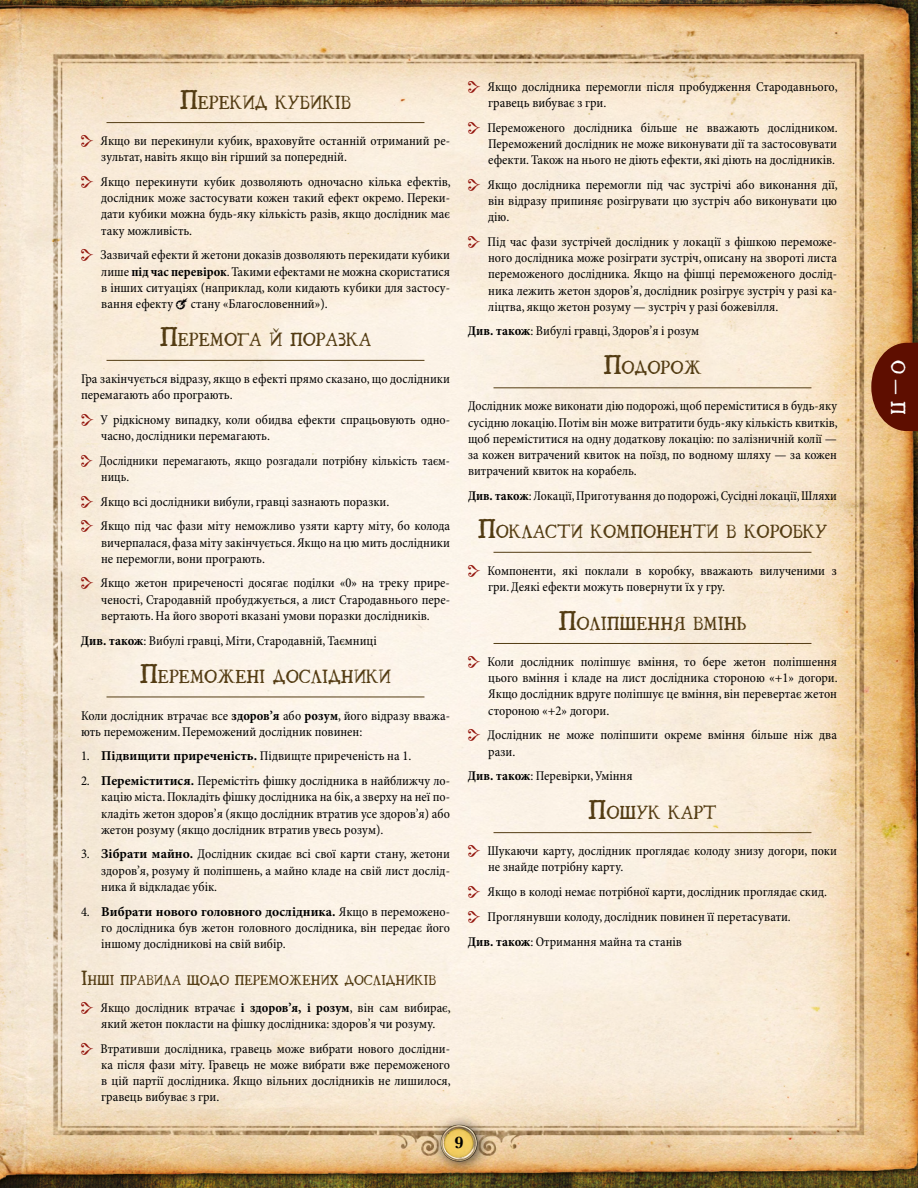
<style>
.page{position:relative;width:918px;height:1188px;background:#fff}
.page>*{position:absolute;margin:0;border:0;box-sizing:border-box;transform-origin:0 0}
.t1{font:18px "Ugly Qua";color:#fff}
.t2{font:16.8px "Ugly Qua";color:#533c13}
.t3{font:700 16.5px "Baskerville Cyr LT Std";color:#000}
.t4{font:condensed 13.5px/16.2px "Minion Pro";color:#000;text-align:justify}
.t5{font:condensed 13.5px/16.2px "Minion Pro";color:#000;scale:.95 1}
.t6{font:12.6px "Ugly Qua";color:#533c13}
.s1{font-size:24px}
.s2{font-weight:700}
.s3{font-weight:700;font-stretch:normal}
.s4{font-size:18px}
</style>
<div class="page">
<img style="left:0;top:0;width:918px;height:1188px">
<div style="left:430px;top:1114px;width:62px;height:61px;background:#000;opacity:.75"></div>
<img style="left:438px;top:1122px;width:42px;height:41px">
<svg style="left:871px;top:343px;width:47px;height:88px;background:#752c16"></svg>
<hr style="left:107px;top:122px;width:317px;height:1px;background:#533c13">
<hr style="left:107px;top:360px;width:317px;height:1px;background:#533c13">
<hr style="left:107px;top:697px;width:317px;height:1px;background:#533c13">
<hr style="left:494px;top:387px;width:317px;height:1px;background:#533c13">
<hr style="left:494px;top:552px;width:317px;height:1px;background:#533c13">
<hr style="left:494px;top:643px;width:317px;height:1px;background:#533c13">
<hr style="left:494px;top:832px;width:317px;height:1px;background:#533c13">
<svg style="left:81px;top:135px;width:12px;height:12px"></svg>
<svg style="left:81px;top:176px;width:12px;height:12px"></svg>
<svg style="left:81px;top:249px;width:12px;height:12px"></svg>
<svg style="left:176px;top:298px;width:12px;height:11px"></svg>
<svg style="left:81px;top:414px;width:12px;height:12px"></svg>
<svg style="left:81px;top:455px;width:12px;height:12px"></svg>
<svg style="left:81px;top:495px;width:12px;height:12px"></svg>
<svg style="left:81px;top:520px;width:12px;height:12px"></svg>
<svg style="left:81px;top:577px;width:12px;height:12px"></svg>
<svg style="left:81px;top:1002px;width:12px;height:12px"></svg>
<svg style="left:81px;top:1042px;width:12px;height:13px"></svg>
<svg style="left:468px;top:81px;width:12px;height:12px"></svg>
<svg style="left:468px;top:121px;width:12px;height:13px"></svg>
<svg style="left:468px;top:179px;width:12px;height:12px"></svg>
<svg style="left:468px;top:236px;width:12px;height:12px"></svg>
<svg style="left:468px;top:565px;width:12px;height:12px"></svg>
<svg style="left:468px;top:656px;width:12px;height:12px"></svg>
<svg style="left:468px;top:729px;width:12px;height:12px"></svg>
<svg style="left:468px;top:845px;width:12px;height:12px"></svg>
<svg style="left:468px;top:886px;width:12px;height:12px"></svg>
<svg style="left:468px;top:911px;width:12px;height:12px"></svg>
<p class="t2" style="left:180px;top:89px;width:173px"><span class="s1">П</span>ерекид кубиків</p>
<p class="t4" style="left:101px;top:133px;width:351px">Якщо ви перекинули кубик, враховуйте останній отриманий ре&shy;зультат, навіть якщо він гірший за попередній.</p>
<p class="t4" style="left:101px;top:174px;width:352px">Якщо перекинути кубик дозволяють одночасно кілька ефектів, дослідник може застосувати кожен такий ефект окремо. Переки&shy;дати кубики можна будь-яку кількість разів, якщо дослідник має таку можливість.</p>
<p class="t4" style="left:101px;top:248px;width:351px">Зазвичай ефекти й жетони доказів дозволяють перекидати кубики лише <span class="s2">під час перевірок</span>. Такими ефектами не можна скористатися в інших ситуаціях (наприклад, коли кидають кубики для застосу&shy;вання ефекту</p>
<p class="t4" style="left:191px;top:296px;width:138px">стану «Благословенний»).</p>
<p class="t2" style="left:160px;top:327px;width:213px"><span class="s1">П</span>еремога й поразка</p>
<p class="t4" style="left:81px;top:371px;width:371px">Гра закінчується відразу, якщо в ефекті прямо сказано, що дослідники перемагають або програють.</p>
<p class="t4" style="left:101px;top:412px;width:351px">У рідкісному випадку, коли обидва ефекти спрацьовують одно&shy;часно, дослідники перемагають.</p>
<p class="t5" style="left:100px;top:453px;width:370px">Дослідники перемагають, якщо розгадали потрібну кількість таєм&shy;ниць.</p>
<p class="t4" style="left:101px;top:490px;width:351px;line-height:24.8px">Якщо всі дослідники вибули, гравці зазнають поразки.<br>Якщо під час фази міту неможливо узяти карту міту, бо колода</p>
<p class="t4" style="left:101px;top:535px;width:350px">вичерпалася, фаза міту закінчується. Якщо на цю мить дослідники не перемогли, вони програють.</p>
<p class="t4" style="left:101px;top:576px;width:351px">Якщо жетон приреченості досягає поділки «0» на треку прире&shy;ченості, Стародавній пробуджується, а лист Стародавнього пере&shy;вертають. На його звороті вказані умови поразки дослідників.</p>
<p class="t4" style="left:81px;top:633px;width:297px"><span class="s2">Див. також</span>: Вибулі гравці, Міти, Стародавній, Таємниці</p>
<p class="t2" style="left:140px;top:664px;width:253px"><span class="s1">П</span>ереможені дослідники</p>
<p class="t4" style="left:81px;top:708px;width:370px">Коли дослідник втрачає все <span class="s2">здоров’я</span> або <span class="s2">розум</span>, його відразу вважа&shy;ють переможеним. Переможений дослідник повинен:</p>
<p class="t4" style="left:81px;top:749px;width:332px">1. <span class="s3">Підвищити приреченість.</span> Підвищте приреченість на 1.</p>
<p class="t4" style="left:101px;top:773px;width:350px;text-indent:-20px">2. <span class="s3">Переміститися.</span> Перемістіть фішку дослідника в найближчу ло&shy;кацію міста. Покладіть фішку дослідника на бік, а зверху на неї по&shy;кладіть жетон здоров’я (якщо дослідник втратив усе здоров’я) або жетон розуму (якщо дослідник втратив увесь розум).</p>
<p class="t4" style="left:101px;top:847px;width:350px;text-indent:-20px">3. <span class="s3">Зібрати майно.</span> Дослідник скидає всі свої карти стану, жетони здоров’я, розуму й поліпшень, а майно кладе на свій лист дослід&shy;ника й відкладає убік.</p>
<p class="t4" style="left:101px;top:904px;width:350px;text-indent:-20px">4. <span class="s3">Вибрати нового головного дослідника.</span> Якщо в переможено&shy;го дослідника був жетон головного дослідника, він передає його іншому дослідникові на свій вибір.</p>
<p class="t6" style="left:81px;top:971px;width:357px"><span class="s4">І</span>нші правила щодо переможених дослідників</p>
<p class="t4" style="left:101px;top:1000px;width:352px">Якщо дослідник втрачає <span class="s2">і здоров’я, і розум</span>, він сам вибирає, який жетон покласти на фішку дослідника: здоров’я чи розуму.</p>
<p class="t4" style="left:101px;top:1041px;width:352px">Втративши дослідника, гравець може вибрати нового дослідни&shy;ка після фази міту. Гравець не може вибрати вже переможеного в цій партії дослідника. Якщо вільних дослідників не лишилося, гравець вибуває з гри.</p>
<p class="t4" style="left:488px;top:79px;width:352px">Якщо дослідника перемогли після пробудження Стародавнього, гравець вибуває з гри.</p>
<p class="t4" style="left:488px;top:120px;width:352px">Переможеного дослідника більше не вважають дослідником.<br>Переможений дослідник не може виконувати дії та застосовувати ефекти. Також на нього не діють ефекти, які діють на дослідників.</p>
<p class="t4" style="left:488px;top:177px;width:352px">Якщо дослідника перемогли під час зустрічі або виконання дії, він відразу припиняє розігрувати цю зустріч або виконувати цю дію.</p>
<p class="t4" style="left:488px;top:234px;width:351px">Під час фази зустрічей дослідник у локації з фішкою переможе&shy;ного дослідника може розіграти зустріч, описану на звороті листа переможеного дослідника. Якщо на фішці переможеного дослід&shy;ника лежить жетон здоров’я, дослідник розігрує зустріч у разі ка&shy;ліцтва, якщо жетон розуму — зустріч у разі божевілля.</p>
<p class="t4" style="left:468px;top:324px;width:233px"><span class="s2">Див. також</span>: Вибулі гравці, Здоров’я і розум</p>
<p class="t2" style="left:603px;top:355px;width:100px"><span class="s1">П</span>одорож</p>
<p class="t4" style="left:468px;top:399px;width:371px">Дослідник може виконати дію подорожі, щоб переміститися в будь-яку сусідню локацію. Потім він може витратити будь-яку кількість квитків, щоб переміститися на одну додаткову локацію: по залізничній колії — за кожен витрачений квиток на поїзд, по водному шляху — за кожен витрачений квиток на корабель.</p>
<p class="t4" style="left:468px;top:488px;width:371px"><span class="s2">Див. також</span>: Локації, Приготування до подорожі, Сусідні локації, Шляхи</p>
<p class="t2" style="left:478px;top:519px;width:351px"><span class="s1">П</span>окласти компоненти в коробку</p>
<p class="t4" style="left:488px;top:563px;width:351px">Компоненти, які поклали в коробку, вважають вилученими з гри. Деякі ефекти можуть повернути їх у гру.</p>
<p class="t2" style="left:558px;top:610px;width:190px"><span class="s1">П</span>оліпшення вмінь</p>
<p class="t4" style="left:488px;top:654px;width:352px">Коли дослідник поліпшує вміння, то бере жетон поліпшення цього вміння і кладе на лист дослідника стороною «+1» догори.<br>Якщо дослідник вдруге поліпшує це вміння, він перевертає жетон стороною «+2» догори.</p>
<p class="t4" style="left:488px;top:727px;width:351px">Дослідник не може поліпшити окреме вміння більше ніж два рази.</p>
<p class="t4" style="left:468px;top:768px;width:166px"><span class="s2">Див. також</span>: Перевірки, Уміння</p>
<p class="t2" style="left:588px;top:799px;width:130px"><span class="s1">П</span>ошук карт</p>
<p class="t4" style="left:488px;top:843px;width:351px">Шукаючи карту, дослідник проглядає колоду знизу догори, поки не знайде потрібну карту.</p>
<p class="t4" style="left:488px;top:884px;width:341px">Якщо в колоді немає потрібної карти, дослідник проглядає скид.</p>
<p class="t4" style="left:488px;top:909px;width:305px">Проглянувши колоду, дослідник повинен її перетасувати.</p>
<p class="t4" style="left:468px;top:934px;width:215px"><span class="s2">Див. також</span>: Отримання майна та станів</p>
<p class="t3" style="left:454px;top:1133px;width:11px">9</p>
<h1 class="t1" style="left:912px;top:360px;width:56px;rotate:90deg">О — П</h1>
</div>
